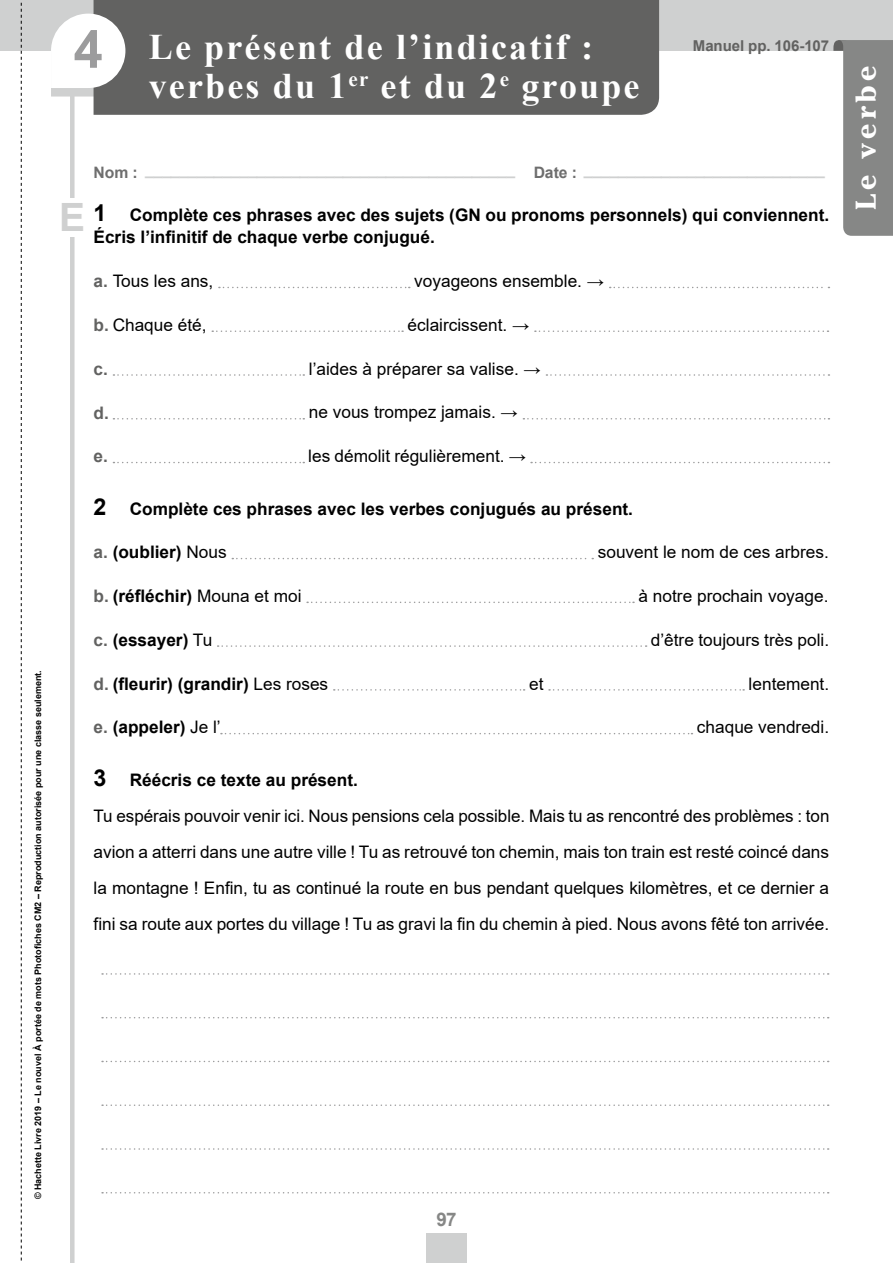
<style>
.page{position:relative;width:893px;height:1263px;background:#fff}
.page>*{position:absolute;margin:0;border:0;box-sizing:border-box;transform-origin:0 0}
.t1{font:700 52.5px "Arial";color:#9c9c9d}
.t2{font:700 36px "Times New Roman";letter-spacing:.06em;color:#fff}
.t3{font:700 28.5px "Cheltenham Std";letter-spacing:.14em;color:#fff}
.t4{font:700 18.75px "Arial";color:#868786}
.t5{font:17.25px/36px "Arial";color:#000}
.t6{font:700 17.25px/22.5px "Arial";color:#000}
.t7{font:700 17.25px "Arial";color:#626261}
.t8{font:700 15.75px "Arial";letter-spacing:-.005em;color:#cfd0d0}
.t9{font:700 15px "Arial";letter-spacing:-.005em;color:#626261}
.t10{font:700 9px "Arial";color:#000}
.s1{color:#6e6e6e}
.s2{font-size:39px;color:#cfd0d0}
.s3{font-size:23.25px}
.s4{font-weight:700;color:#626261}
.s5{color:#626261}
.s6{font-weight:400}
.s7{font-weight:700;font-size:23.25px}
.s8{font-weight:700}
</style>
<div class="page">
<div style="left:0;top:0;width:893px;height:51px;background:#cfd0d0"></div>
<div style="left:70px;top:51px;width:5px;height:1212px;background:#cfd0d0"></div>
<div style="left:426px;top:1233px;width:41px;height:30px;background:#cfd0d0"></div>
<svg style="left:21px;top:2px;width:1px;height:1259px"></svg>
<svg style="left:833px;top:40px;width:60px;height:196px"></svg>
<div style="left:57px;top:198px;width:30px;height:39px;background:#fff"></div>
<svg style="left:219px;top:287px;width:191px;height:1px"></svg>
<svg style="left:610px;top:287px;width:219px;height:1px"></svg>
<svg style="left:212px;top:330px;width:191px;height:2px"></svg>
<svg style="left:535px;top:330px;width:293px;height:2px"></svg>
<svg style="left:113px;top:374px;width:191px;height:2px"></svg>
<svg style="left:546px;top:374px;width:283px;height:2px"></svg>
<svg style="left:113px;top:418px;width:191px;height:1px"></svg>
<svg style="left:523px;top:418px;width:306px;height:1px"></svg>
<svg style="left:113px;top:462px;width:191px;height:1px"></svg>
<svg style="left:531px;top:462px;width:298px;height:1px"></svg>
<svg style="left:232px;top:558px;width:361px;height:1px"></svg>
<svg style="left:307px;top:602px;width:327px;height:1px"></svg>
<svg style="left:218px;top:645px;width:429px;height:2px"></svg>
<svg style="left:334px;top:689px;width:191px;height:2px"></svg>
<svg style="left:549px;top:689px;width:195px;height:2px"></svg>
<svg style="left:221px;top:733px;width:471px;height:1px"></svg>
<svg style="left:102px;top:973px;width:727px;height:2px"></svg>
<svg style="left:102px;top:1017px;width:727px;height:1px"></svg>
<svg style="left:102px;top:1061px;width:727px;height:1px"></svg>
<svg style="left:102px;top:1104px;width:727px;height:2px"></svg>
<svg style="left:102px;top:1148px;width:727px;height:2px"></svg>
<svg style="left:102px;top:1192px;width:727px;height:1px"></svg>
<div style="left:94px;top:0;width:565px;height:115px;background:#626261"></div>
<svg style="left:51px;top:3px;width:94px;height:94px"></svg>
<h1 class="t1" style="left:74px;top:12px;width:31px">4</h1>
<h2 class="t2" style="left:149px;top:21px;width:446px">Le présent de l’indicatif :</h2>
<p class="t9" style="left:693px;top:35px;width:138px">Manuel pp. 106-107</p>
<h2 class="t2" style="left:149px;top:60px;width:492px">verbes du 1<sup>er</sup> et du 2<sup>e</sup> groupe</h2>
<p class="t10" style="left:32px;top:1199px;width:530px;rotate:-90deg">© Hachette Livre 2019 – Le nouvel À portée de mots Photofiches CM2 – Reproduction autorisée pour une classe seulement.</p>
<p class="t8" style="left:94px;top:159px;width:485px"><span class="s1">Nom :</span> ___________________________________________ <span class="s1">Date :</span></p>
<p class="t6" style="left:94px;top:204px;width:737px;text-indent:-34px"><span class="s2">E</span> <span class="s3">1</span> Complète ces phrases avec des sujets (GN ou pronoms personnels) qui conviennent.<br>Écris l’infinitif de chaque verbe conjugué.</p>
<p class="t5" style="left:94px;top:263px;width:121px"><span class="s4">a.</span> Tous les ans,</p>
<p class="t5" style="left:414px;top:263px;width:191px">voyageons ensemble. →</p>
<p class="t5" style="left:94px;top:307px;width:115px"><span class="s4">b.</span> Chaque été,</p>
<p class="t5" style="left:408px;top:307px;width:123px">éclaircissent. →</p>
<p class="t7" style="left:94px;top:356px;width:16px">c.</p>
<p class="t5" style="left:309px;top:351px;width:234px">l’aides à préparer sa valise. →</p>
<p class="t7" style="left:94px;top:400px;width:17px">d.</p>
<p class="t5" style="left:309px;top:394px;width:210px">ne vous trompez jamais. →</p>
<p class="t7" style="left:94px;top:444px;width:16px">e.</p>
<p class="t5" style="left:308px;top:438px;width:219px">les démolit régulièrement. →</p>
<p class="t6" style="left:94px;top:497px;width:541px"><span class="s3">2</span> Complète ces phrases avec les verbes conjugués au présent.</p>
<p class="t6" style="left:94px;top:541px;width:135px"><span class="s5">a.</span> (oublier) <span class="s6">Nous</span></p>
<p class="t5" style="left:598px;top:534px;width:233px">souvent le nom de ces arbres.</p>
<p class="t6" style="left:94px;top:585px;width:209px"><span class="s5">b.</span> (réfléchir) <span class="s6">Mouna et moi</span></p>
<p class="t5" style="left:639px;top:578px;width:191px">à notre prochain voyage.</p>
<p class="t6" style="left:94px;top:629px;width:120px"><span class="s5">c.</span> (essayer) <span class="s6">Tu</span></p>
<p class="t5" style="left:651px;top:622px;width:180px">d’être toujours très poli.</p>
<p class="t6" style="left:94px;top:672px;width:236px"><span class="s5">d.</span> (fleurir) (grandir) <span class="s6">Les roses</span></p>
<p class="t5" style="left:529px;top:665px;width:16px">et</p>
<p class="t5" style="left:749px;top:665px;width:82px">lentement.</p>
<p class="t6" style="left:94px;top:716px;width:129px"><span class="s5">e.</span> (appeler) <span class="s6">Je l’</span></p>
<p class="t5" style="left:697px;top:709px;width:134px">chaque vendredi.</p>
<p class="t5" style="left:94px;top:761px;width:737px"><span class="s7">3</span> <span class="s8">Réécris ce texte au présent.<br></span>Tu espérais pouvoir venir ici. Nous pensions cela possible. Mais tu as rencontré des problèmes : ton avion a atterri dans une autre ville ! Tu as retrouvé ton chemin, mais ton train est resté coincé dans la montagne ! Enfin, tu as continué la route en bus pendant quelques kilomètres, et ce dernier a fini sa route aux portes du village ! Tu as gravi la fin du chemin à pied. Nous avons fêté ton arrivée.</p>
<p class="t4" style="left:436px;top:1206px;width:22px">97</p>
<h3 class="t3" style="left:849px;top:210px;width:146px;rotate:-90deg">Le verbe</h3>
</div>
